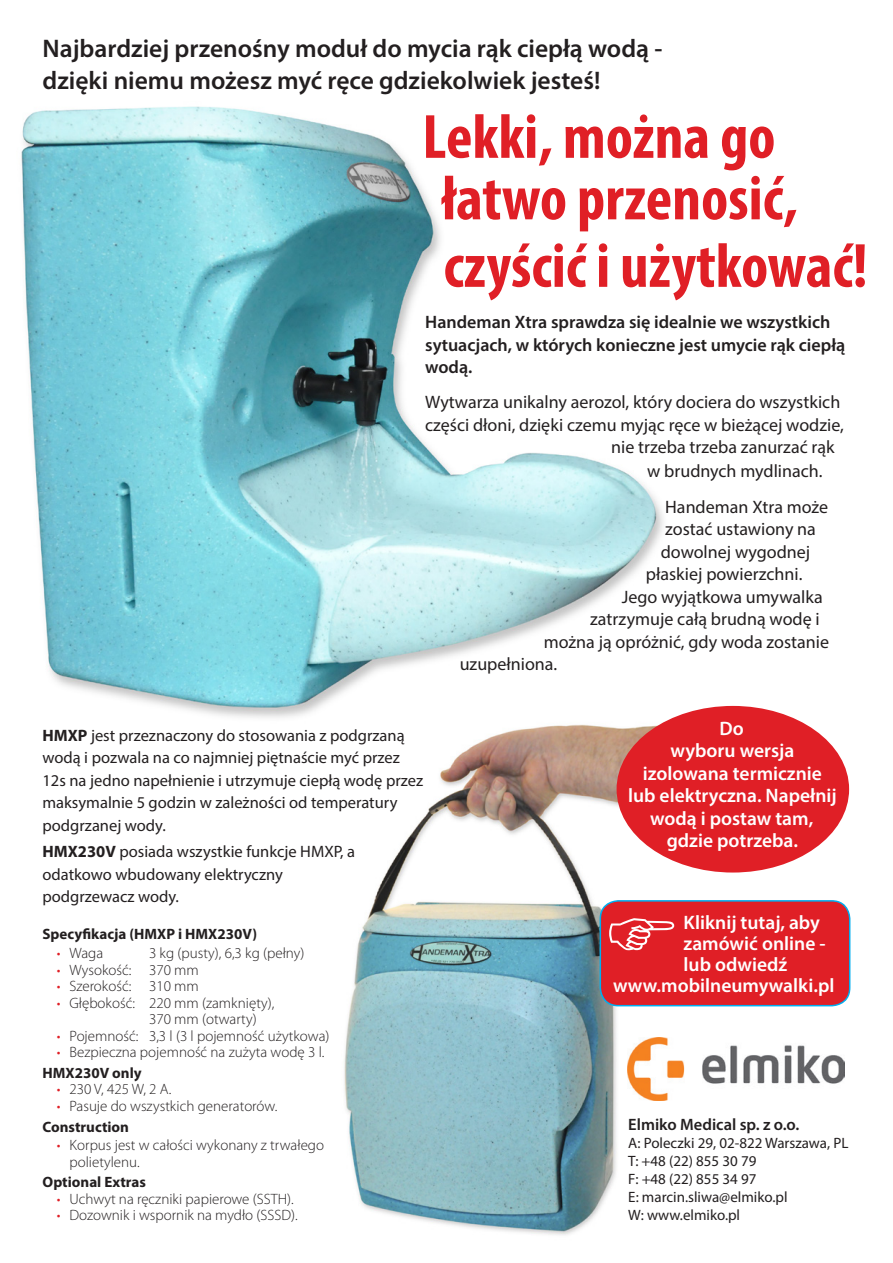
<style>
.page{position:relative;width:893px;height:1263px;background:#fff}
.page>*{position:absolute;margin:0;border:0;box-sizing:border-box;transform-origin:0 0}
.t1{font:700 condensed 63px/61.5px "Myriad Pro";color:#e01f26;text-align:center}
.t2{font:600 25.5px/31.3px "Myriad Pro";color:#231f20}
.t3{font:600 19.5px/22.5px "Myriad Pro";color:#fff;text-align:center}
.t4{font:18px "Myriad Pro";color:#231f20}
.t5{font:600 18px/22.5px "Myriad Pro";color:#231f20}
.t6{font:16.5px/22.5px "Myriad Pro";color:#231f20}
.t7{font:600 16.5px "Myriad Pro";color:#231f20}
.t8{font:300 15px/16.5px "Myriad Pro";color:#231f20}
.t9{font:15px "Myriad Pro";color:#231f20}
.t10{font:700 15px "Myriad Pro";color:#231f20}
.s1{font-weight:700}
.s2{color:#e01f26}
</style>
<div class="page">
<img style="left:21px;top:106px;width:660px;height:614px">
<img style="left:341px;top:717px;width:327px;height:518px">
<img style="left:627px;top:1037px;width:217px;height:63px">
<div style="left:617px;top:706px;width:232px;height:166px;background:#e01f26;border-radius:50%"></div>
<div style="left:600px;top:901px;width:250px;height:105px;background:#e01f26;border-radius:18px"></div>
<div style="left:600px;top:900px;width:250px;height:106px;border:2px solid #00aeef;border-radius:18px"></div>
<svg style="left:609px;top:918px;width:65px;height:32px"></svg>
<p class="t2" style="left:43px;top:33px;width:621px">Najbardziej przenośny moduł do mycia rąk ciepłą wodą - dzięki niemu możesz myć ręce gdziekolwiek jesteś!</p>
<p class="t1" style="left:422px;top:105px;width:377px">Lekki, można go łatwo przenosić,</p>
<p class="t1" style="left:443px;top:234px;width:426px">czyścić i użytkować!</p>
<p class="t5" style="left:425px;top:310px;width:422px">Handeman Xtra sprawdza się idealnie we wszystkich sytuacjach, w których konieczne jest umycie rąk ciepłą wodą.</p>
<p class="t4" style="left:425px;top:391px;width:417px">Wytwarza unikalny aerozol, który dociera do wszystkich</p>
<p class="t4" style="left:425px;top:414px;width:420px">części dłoni, dzięki czemu myjąc ręce w bieżącej wodzie,</p>
<p class="t4" style="left:611px;top:436px;width:225px">nie trzeba trzeba zanurzać rąk</p>
<p class="t4" style="left:647px;top:460px;width:177px">w brudnych mydlinach.</p>
<p class="t4" style="left:665px;top:496px;width:164px">Handeman Xtra może</p>
<p class="t4" style="left:665px;top:518px;width:152px">zostać ustawiony na</p>
<p class="t4" style="left:661px;top:541px;width:151px">dowolnej wygodnej</p>
<p class="t4" style="left:646px;top:563px;width:158px">płaskiej powierzchni.</p>
<p class="t4" style="left:622px;top:586px;width:203px">Jego wyjątkowa umywalka</p>
<p class="t4" style="left:590px;top:608px;width:231px">zatrzymuje całą brudną wodę i</p>
<p class="t4" style="left:544px;top:631px;width:287px">można ją opróżnić, gdy woda zostanie</p>
<p class="t4" style="left:460px;top:653px;width:99px">uzupełniona.</p>
<p class="t6" style="left:43px;top:723px;width:382px"><span class="s1">HMXP</span> jest przeznaczony do stosowania z podgrzaną wodą i pozwala na co najmniej piętnaście myć przez 12s na jedno napełnienie i utrzymuje ciepłą wodę przez maksymalnie 5 godzin w zależności od temperatury podgrzanej wody.</p>
<p class="t6" style="left:43px;top:840px;width:314px"><span class="s1">HMX230V</span> posiada wszystkie funkcje HMXP, a odatkowo wbudowany elektryczny podgrzewacz wody.</p>
<p class="t10" style="left:43px;top:924px;width:216px">Specyfikacja (HMXP i HMX230V)</p>
<p class="t8" style="left:57px;top:945px;width:48px"><span class="s2">•</span> Waga</p>
<p class="t8" style="left:149px;top:945px;width:157px">3 kg (pusty), 6,3 kg (pełny)</p>
<p class="t8" style="left:57px;top:961px;width:144px"><span class="s2">•</span> Wysokość: 370 mm</p>
<p class="t8" style="left:57px;top:978px;width:144px"><span class="s2">•</span> Szerokość: 310 mm</p>
<p class="t8" style="left:149px;top:994px;width:127px;text-indent:-92px"><span class="s2">•</span> Głębokość: 220 mm (zamknięty),<br>370 mm (otwarty)</p>
<p class="t8" style="left:57px;top:1027px;width:274px"><span class="s2">•</span> Pojemność: 3,3 l (3 l pojemność użytkowa)</p>
<p class="t8" style="left:57px;top:1044px;width:269px"><span class="s2">•</span> Bezpieczna pojemność na zużyta wodę 3 l.</p>
<p class="t10" style="left:43px;top:1063px;width:101px">HMX230V only</p>
<p class="t8" style="left:57px;top:1081px;width:116px"><span class="s2">•</span> 230 V, 425 W, 2 A.</p>
<p class="t8" style="left:57px;top:1098px;width:222px"><span class="s2">•</span> Pasuje do wszystkich generatorów.</p>
<p class="t10" style="left:43px;top:1117px;width:88px">Construction</p>
<p class="t8" style="left:70px;top:1137px;width:256px;text-indent:-13px"><span class="s2">•</span> Korpus jest w całości wykonany z trwałego polietylenu.</p>
<p class="t10" style="left:43px;top:1172px;width:105px">Optional Extras</p>
<p class="t8" style="left:57px;top:1191px;width:239px"><span class="s2">•</span> Uchwyt na ręczniki papierowe (SSTH).</p>
<p class="t8" style="left:57px;top:1207px;width:242px"><span class="s2">•</span> Dozownik i wspornik na mydło (SSSD).</p>
<p class="t3" style="left:628px;top:716px;width:210px">Do<br>wyboru wersja izolowana termicznie lub elektryczna. Napełnij wodą i postaw tam, gdzie potrzeba.</p>
<p class="t3" style="left:684px;top:911px;width:143px;line-height:21px;text-align:left">Kliknij tutaj, aby zamówić online -</p>
<p class="t3" style="left:684px;top:953px;width:105px">lub odwiedź</p>
<p class="t3" style="left:613px;top:974px;width:223px">www.mobilneumywalki.pl</p>
<p class="t7" style="left:628px;top:1114px;width:173px">Elmiko Medical sp. z o.o.</p>
<p class="t9" style="left:628px;top:1133px;width:222px">A: Poleczki 29, 02-822 Warszawa, PL</p>
<p class="t9" style="left:628px;top:1151px;width:130px">T: +48 (22) 855 30 79</p>
<p class="t9" style="left:628px;top:1169px;width:130px">F: +48 (22) 855 34 97</p>
<p class="t9" style="left:628px;top:1187px;width:161px">E: marcin.sliwa@elmiko.pl</p>
<p class="t9" style="left:628px;top:1205px;width:113px">W: www.elmiko.pl</p>
</div>
